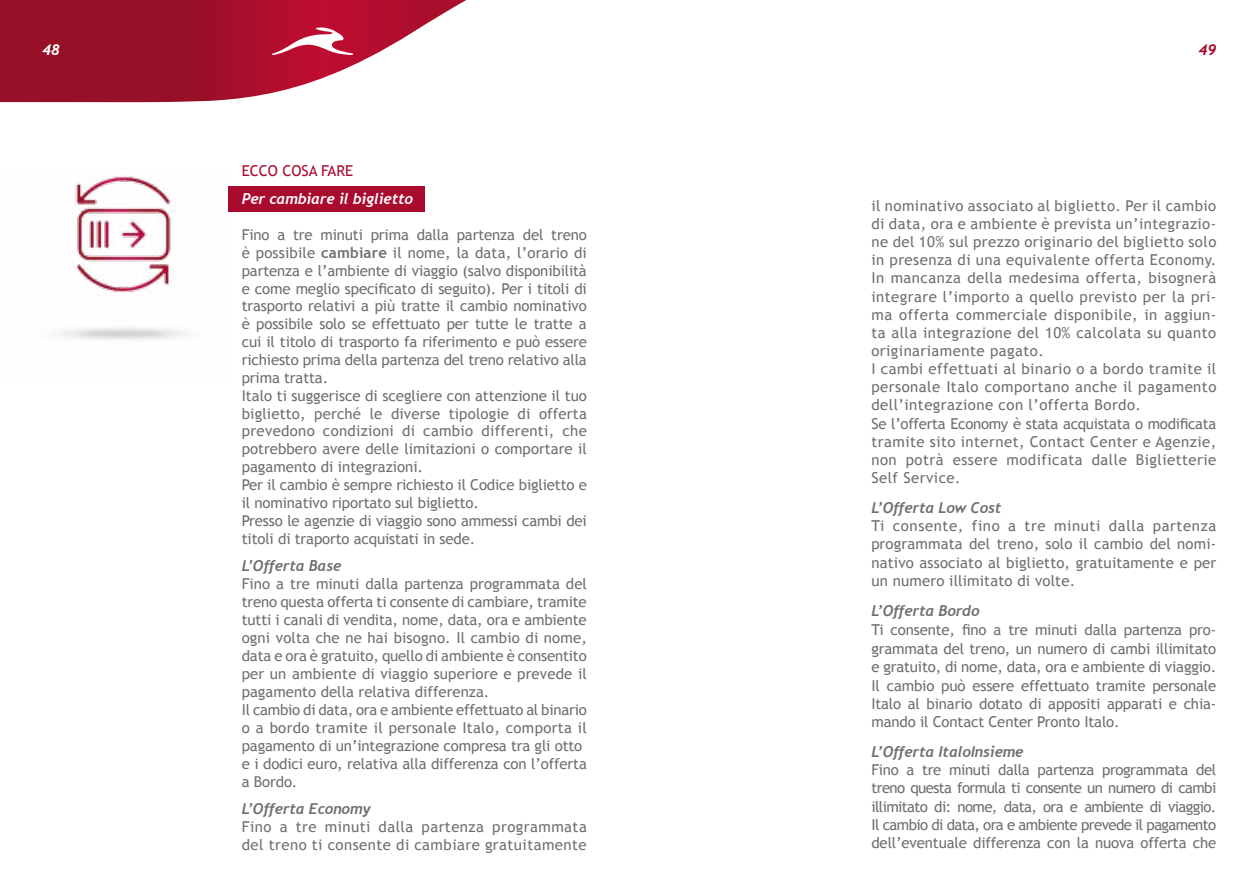
<style>
.page{position:relative;width:1259px;height:893px;background:#fff}
.page>*{position:absolute;margin:0;border:0;box-sizing:border-box;transform-origin:0 0}
.t1{font:15px/17.9px "Trebuchet MS";color:#706f6f;text-align:justify}
.t2{font:15px/18.1px "Trebuchet MS";letter-spacing:.03em;color:#706f6f}
.t3{font:italic 700 15px "Trebuchet";letter-spacing:-.01em;color:#706f6f}
.t4{font:italic 700 15px "Trebuchet";letter-spacing:-.01em;color:#fff}
.t5{font:15px "Trebuchet MS";color:#a90a2e}
.t6{font:italic 700 15px "Trebuchet";color:#a90a2e}
.s1{font-weight:700}
</style>
<div class="page">
<svg style="left:0;top:0;width:466px;height:103px"></svg>
<svg style="left:272px;top:27px;width:81px;height:28px"></svg>
<div style="left:228px;top:186px;width:197px;height:25px;background:#a90a2e"></div>
<img style="left:58px;top:176px;width:129px;height:164px">
<p class="t4" style="left:43px;top:40px;width:19px">48</p>
<p class="t6" style="left:1198px;top:40px;width:19px">49</p>
<p class="t5" style="left:242px;top:161px;width:113px">ECCO COSA FARE</p>
<p class="t4" style="left:242px;top:190px;width:173px">Per cambiare il biglietto</p>
<p class="t1" style="left:242px;top:226px;width:347px;text-align:left">Fino a tre minuti prima dalla partenza del treno è possibile <span class="s1">cambiare</span> il nome, la data, l’orario di partenza e l’ambiente di viaggio (salvo disponibilità e come meglio specificato di seguito). Per i titoli di trasporto relativi a più tratte il cambio nominativo è possibile solo se effettuato per tutte le tratte a cui il titolo di trasporto fa riferimento e può essere richiesto prima della partenza del treno relativo alla prima tratta.<br>Italo ti suggerisce di scegliere con attenzione il tuo biglietto, perché le diverse tipologie di offerta prevedono condizioni di cambio differenti, che potrebbero avere delle limitazioni o comportare il pagamento di integrazioni.<br>Per il cambio è sempre richiesto il Codice biglietto e il nominativo riportato sul biglietto.<br>Presso le agenzie di viaggio sono ammessi cambi dei titoli di traporto acquistati in sede.</p>
<p class="t3" style="left:242px;top:556px;width:101px">L’Offerta Base</p>
<p class="t1" style="left:242px;top:574px;width:347px;text-align:left">Fino a tre minuti dalla partenza programmata del treno questa offerta ti consente di cambiare, tramite tutti i canali di vendita, nome, data, ora e ambiente ogni volta che ne hai bisogno. Il cambio di nome, data e ora è gratuito, quello di ambiente è consentito per un ambiente di viaggio superiore e prevede il pagamento della relativa differenza.<br>Il cambio di data, ora e ambiente effettuato al binario o a bordo tramite il personale Italo, comporta il pagamento di un’integrazione compresa tra gli otto e i dodici euro, relativa alla differenza con l’offerta a Bordo.</p>
<p class="t3" style="left:242px;top:799px;width:130px">L’Offerta Economy</p>
<p class="t2" style="left:242px;top:817px;width:347px">Fino a tre minuti dalla partenza programmata del treno ti consente di cambiare gratuitamente</p>
<p class="t2" style="left:871px;top:197px;width:346px">il nominativo associato al biglietto. Per il cambio di data, ora e ambiente è prevista un’integrazio&shy;ne del 10% sul prezzo originario del biglietto solo in presenza di una equivalente offerta Economy.<br>In mancanza della medesima offerta, bisognerà integrare l’importo a quello previsto per la pri&shy;ma offerta commerciale disponibile, in aggiun&shy;ta alla integrazione del 10% calcolata su quanto originariamente pagato.<br>I cambi effettuati al binario o a bordo tramite il personale Italo comportano anche il pagamento dell’integrazione con l’offerta Bordo.<br>Se l’offerta Economy è stata acquistata o modificata tramite sito internet, Contact Center e Agenzie, non potrà essere modificata dalle Biglietterie Self Service.</p>
<p class="t3" style="left:871px;top:499px;width:131px">L’Offerta Low Cost</p>
<p class="t1" style="left:871px;top:517px;width:346px">Ti consente, fino a tre minuti dalla partenza programmata del treno, solo il cambio del nomi&shy;nativo associato al biglietto, gratuitamente e per un numero illimitato di volte.</p>
<p class="t3" style="left:871px;top:602px;width:110px">L’Offerta Bordo</p>
<p class="t1" style="left:871px;top:621px;width:346px;line-height:18.5px">Ti consente, fino a tre minuti dalla partenza pro&shy;grammata del treno, un numero di cambi illimitato e gratuito, di nome, data, ora e ambiente di viaggio.<br>Il cambio può essere effettuato tramite personale Italo al binario dotato di appositi apparati e chia&shy;mando il Contact Center Pronto Italo.</p>
<p class="t3" style="left:871px;top:743px;width:153px">L’Offerta ItaloInsieme</p>
<p class="t1" style="left:871px;top:761px;width:346px">Fino a tre minuti dalla partenza programmata del treno questa formula ti consente un numero di cambi illimitato di: nome, data, ora e ambiente di viaggio.<br>Il cambio di data, ora e ambiente prevede il pagamento dell’eventuale differenza con la nuova offerta che</p>
</div>
